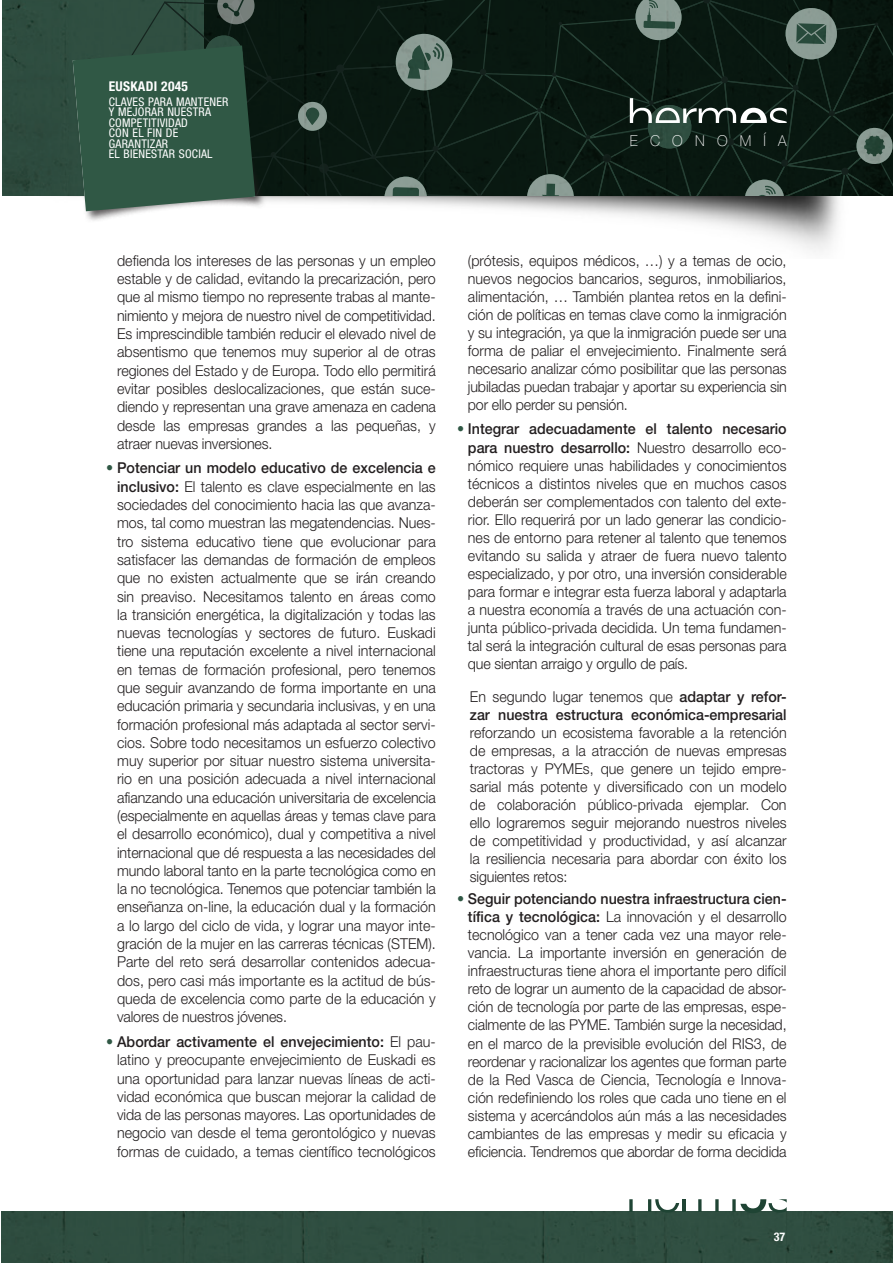
<style>
.page{position:relative;width:893px;height:1263px;background:#fff}
.page>*{position:absolute;margin:0;border:0;box-sizing:border-box;transform-origin:0 0}
.TEXTO_COMUN{font:300 15px/18.3px "Helvetica Neue LT Std";letter-spacing:-.01em;color:#231f20;text-align:justify;scale:.95 1}
.t1{font:100 15px "Helvetica Neue LT Std";letter-spacing:.86em;color:#fff;scale:.95 1}
.t2{font:700 condensed 13.5px "Helvetica Neue LT Std";letter-spacing:.02em;color:#fff}
.t3{font:condensed 12px/10.5px "Helvetica Neue LT Std";letter-spacing:.02em;color:#fff}
.t4{font:700 condensed 12px "Helvetica Neue LT Std";color:#fff}
.s1{font-weight:700;color:#305845}
.s2{font-weight:500}
</style>
<div class="page">
<div style="left:1px;top:1212px;width:892px;height:51px;background:#2f4e41"></div>
<svg style="left:629px;top:1199px;width:4px;height:13px"></svg>
<svg style="left:648px;top:1199px;width:38px;height:14px"></svg>
<svg style="left:715px;top:1199px;width:4px;height:13px"></svg>
<svg style="left:698px;top:1199px;width:3px;height:13px"></svg>
<svg style="left:732px;top:1199px;width:4px;height:13px"></svg>
<svg style="left:740px;top:1199px;width:47px;height:14px"></svg>
<div style="left:2px;top:0;width:71px;height:196px;background:#2e4c3f"></div>
<div style="left:71px;top:58px;width:196px;height:166px;background:#231f20;opacity:.75"></div>
<svg style="left:73px;top:0;width:820px;height:211px;background:#25382f"></svg>
<p class="t2" style="left:109px;top:78px;width:81px">EUSKADI 2045</p>
<p class="t3" style="left:109px;top:96px;width:121px">CLAVES PARA MANTENER<br>Y MEJORAR NUESTRA<br>COMPETITIVIDAD<br>CON EL FIN DE<br>GARANTIZAR<br>EL BIENESTAR SOCIAL</p>
<p class="t1" style="left:630px;top:132px;width:167px">ECONOMÍA</p>
<p class="TEXTO_COMUN" style="left:117px;top:251px;width:337px">defienda los intereses de las personas y un empleo estable y de calidad, evitando la precarización, pero que al mismo tiempo no represente trabas al mante&shy;nimiento y mejora de nuestro nivel de competitividad.<br>Es imprescindible también reducir el elevado nivel de absentismo que tenemos muy superior al de otras regiones del Estado y de Europa. Todo ello permitirá evitar posibles deslocalizaciones, que están suce&shy;diendo y representan una grave amenaza en cadena desde las empresas grandes a las pequeñas, y atraer nuevas inversiones.</p>
<p class="TEXTO_COMUN" style="left:117px;top:459px;width:337px;text-indent:-11px"><span class="s1">•</span> <span class="s2">Potenciar un modelo educativo de excelencia e inclusivo:</span> El talento es clave especialmente en las sociedades del conocimiento hacia las que avanza&shy;mos, tal como muestran las megatendencias. Nues&shy;tro sistema educativo tiene que evolucionar para satisfacer las demandas de formación de empleos que no existen actualmente que se irán creando sin preaviso. Necesitamos talento en áreas como la transición energética, la digitalización y todas las nuevas tecnologías y sectores de futuro. Euskadi tiene una reputación excelente a nivel internacional en temas de formación profesional, pero tenemos que seguir avanzando de forma importante en una educación primaria y secundaria inclusivas, y en una formación profesional más adaptada al sector servi&shy;cios. Sobre todo necesitamos un esfuerzo colectivo muy superior por situar nuestro sistema universita&shy;rio en una posición adecuada a nivel internacional afianzando una educación universitaria de excelencia (especialmente en aquellas áreas y temas clave para el desarrollo económico), dual y competitiva a nivel internacional que dé respuesta a las necesidades del mundo laboral tanto en la parte tecnológica como en la no tecnológica. Tenemos que potenciar también la enseñanza on-line, la educación dual y la formación a lo largo del ciclo de vida, y lograr una mayor inte&shy;gración de la mujer en las carreras técnicas (STEM).<br>Parte del reto será desarrollar contenidos adecua&shy;dos, pero casi más importante es la actitud de bús&shy;queda de excelencia como parte de la educación y valores de nuestros jóvenes.</p>
<p class="TEXTO_COMUN" style="left:117px;top:1032px;width:337px;text-indent:-11px"><span class="s1">•</span> <span class="s2">Abordar activamente el envejecimiento:</span> El pau&shy;latino y preocupante envejecimiento de Euskadi es una oportunidad para lanzar nuevas líneas de acti&shy;vidad económica que buscan mejorar la calidad de vida de las personas mayores. Las oportunidades de negocio van desde el tema gerontológico y nuevas formas de cuidado, a temas científico tecnológicos</p>
<p class="TEXTO_COMUN" style="left:468px;top:251px;width:337px">(prótesis, equipos médicos, …) y a temas de ocio, nuevos negocios bancarios, seguros, inmobiliarios, alimentación, … También plantea retos en la defini&shy;ción de políticas en temas clave como la inmigración y su integración, ya que la inmigración puede ser una forma de paliar el envejecimiento. Finalmente será necesario analizar cómo posibilitar que las personas jubiladas puedan trabajar y aportar su experiencia sin por ello perder su pensión.</p>
<p class="TEXTO_COMUN" style="left:468px;top:420px;width:337px;text-indent:-11px"><span class="s1">•</span> <span class="s2">Integrar adecuadamente el talento necesario para nuestro desarrollo:</span> Nuestro desarrollo eco&shy;nómico requiere unas habilidades y conocimientos técnicos a distintos niveles que en muchos casos deberán ser complementados con talento del exte&shy;rior. Ello requerirá por un lado generar las condicio&shy;nes de entorno para retener al talento que tenemos evitando su salida y atraer de fuera nuevo talento especializado, y por otro, una inversión considerable para formar e integrar esta fuerza laboral y adaptarla a nuestra economía a través de una actuación con&shy;junta público-privada decidida. Un tema fundamen&shy;tal será la integración cultural de esas personas para que sientan arraigo y orgullo de país.</p>
<p class="TEXTO_COMUN" style="left:470px;top:687px;width:335px">En segundo lugar tenemos que <span class="s2">adaptar y refor&shy;zar nuestra estructura económica-empresarial </span>reforzando un ecosistema favorable a la retención de empresas, a la atracción de nuevas empresas tractoras y PYMEs, que genere un tejido empre&shy;sarial más potente y diversificado con un modelo de colaboración público-privada ejemplar. Con ello lograremos seguir mejorando nuestros niveles de competitividad y productividad, y así alcanzar la resiliencia necesaria para abordar con éxito los siguientes retos:</p>
<p class="TEXTO_COMUN" style="left:468px;top:890px;width:337px;text-indent:-11px"><span class="s1">•</span> <span class="s2">Seguir potenciando nuestra infraestructura cien&shy;tífica y tecnológica:</span> La innovación y el desarrollo tecnológico van a tener cada vez una mayor rele&shy;vancia. La importante inversión en generación de infraestructuras tiene ahora el importante pero difícil reto de lograr un aumento de la capacidad de absor&shy;ción de tecnología por parte de las empresas, espe&shy;cialmente de las PYME. También surge la necesidad, en el marco de la previsible evolución del RIS3, de reordenar y racionalizar los agentes que forman parte de la Red Vasca de Ciencia, Tecnología e Innova&shy;ción redefiniendo los roles que cada uno tiene en el sistema y acercándolos aún más a las necesidades cambiantes de las empresas y medir su eficacia y eficiencia. Tendremos que abordar de forma decidida</p>
<p class="t4" style="left:774px;top:1229px;width:13px">37</p>
</div>
